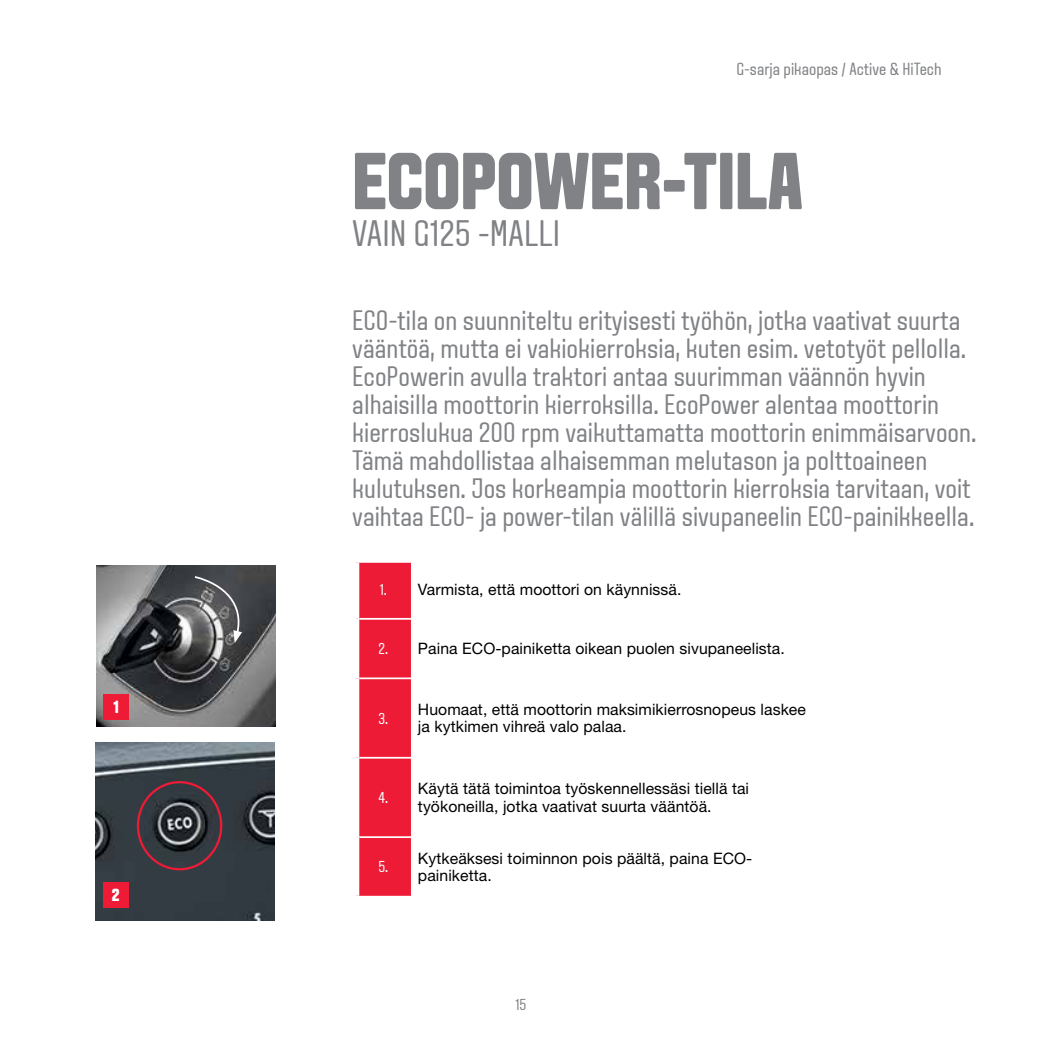
<style>
.page{position:relative;width:1042px;height:1042px;background:#fff}
.page>*{position:absolute;margin:0;border:0;box-sizing:border-box;transform-origin:0 0}
.t1{font:800 80.5px "VALTRA Aveny T";color:#808285}
.t2{font:36.75px "VALTRA Aveny T";color:#808285}
.t3{font:28px/28px "VALTRA Aveny T";color:#808285}
.t4{font:17.5px "VALTRA Aveny T";color:#808285}
.t5{font:800 17.5px "VALTRA Aveny T";color:#fff}
.t6{font:15.75px/17.5px "Helvetica Neue LT Std";letter-spacing:.005em;color:#000}
.t7{font:15.75px "VALTRA Aveny T";color:#fff}
.t8{font:15.75px "VALTRA Aveny T";color:#808285}
.s1{font-family:"VALTRA Aveny T";color:#fff}
</style>
<div class="page">
<svg style="left:359px;top:563px;width:52px;height:333px;background:#ed203b"></svg>
<hr style="left:359px;top:618px;width:52px;height:2px;background:#fff">
<hr style="left:359px;top:677px;width:52px;height:2px;background:#fff">
<hr style="left:359px;top:757px;width:52px;height:1px;background:#fff">
<hr style="left:359px;top:836px;width:52px;height:2px;background:#fff">
<img style="left:96px;top:566px;width:179px;height:161px">
<div style="left:103px;top:694px;width:26px;height:26px;background:#ed1b36"></div>
<svg style="left:193px;top:575px;width:51px;height:68px;background:#6c6d6f"></svg>
<img style="left:96px;top:742px;width:178px;height:178px">
<div style="left:103px;top:882px;width:26px;height:26px;background:#ed1b36"></div>
<div style="left:137px;top:781px;width:85px;height:89px;border:2px solid #ed1b36;border-radius:50%"></div>
<p class="t5" style="left:114px;top:696px;width:7px">1</p>
<p class="t5" style="left:112px;top:884px;width:9px">2</p>
<p class="t4" style="left:736px;top:58px;width:207px">G-sarja pikaopas / Active &amp; HiTech</p>
<h1 class="t1" style="left:352px;top:129px;width:452px">ECOPOWER-TILA</h1>
<h2 class="t2" style="left:352px;top:210px;width:209px">VAIN G125 -MALLI</h2>
<p class="t3" style="left:352px;top:306px;width:626px">ECO-tila on suunniteltu erityisesti työhön, jotka vaativat suurta vääntöä, mutta ei vakiokierroksia, kuten esim. vetotyöt pellolla.<br>EcoPowerin avulla traktori antaa suurimman väännön hyvin alhaisilla moottorin kierroksilla. EcoPower alentaa moottorin kierroslukua 200 rpm vaikuttamatta moottorin enimmäisarvoon.<br>Tämä mahdollistaa alhaisemman melutason ja polttoaineen kulutuksen. Jos korkeampia moottorin kierroksia tarvitaan, voit vaihtaa ECO- ja power-tilan välillä sivupaneelin ECO-painikkeella.</p>
<p class="t6" style="left:380px;top:580px;width:303px"><span class="s1">1.</span> Varmista, että moottori on käynnissä.</p>
<p class="t6" style="left:378px;top:639px;width:408px"><span class="s1">2.</span> Paina ECO-painiketta oikean puolen sivupaneelista.</p>
<p class="t7" style="left:378px;top:708px;width:11px">3.</p>
<p class="t6" style="left:418px;top:700px;width:389px">Huomaat, että moottorin maksimikierrosnopeus laskee ja kytkimen vihreä valo palaa.</p>
<p class="t7" style="left:379px;top:787px;width:11px">4.</p>
<p class="t6" style="left:418px;top:780px;width:333px">Käytä tätä toimintoa työskennellessäsi tiellä tai työkoneilla, jotka vaativat suurta vääntöä.</p>
<p class="t7" style="left:378px;top:857px;width:11px">5.</p>
<p class="t6" style="left:418px;top:849px;width:336px">Kytkeäksesi toiminnon pois päältä, paina ECO&shy;painiketta.</p>
<p class="t8" style="left:515px;top:994px;width:12px">15</p>
</div>
